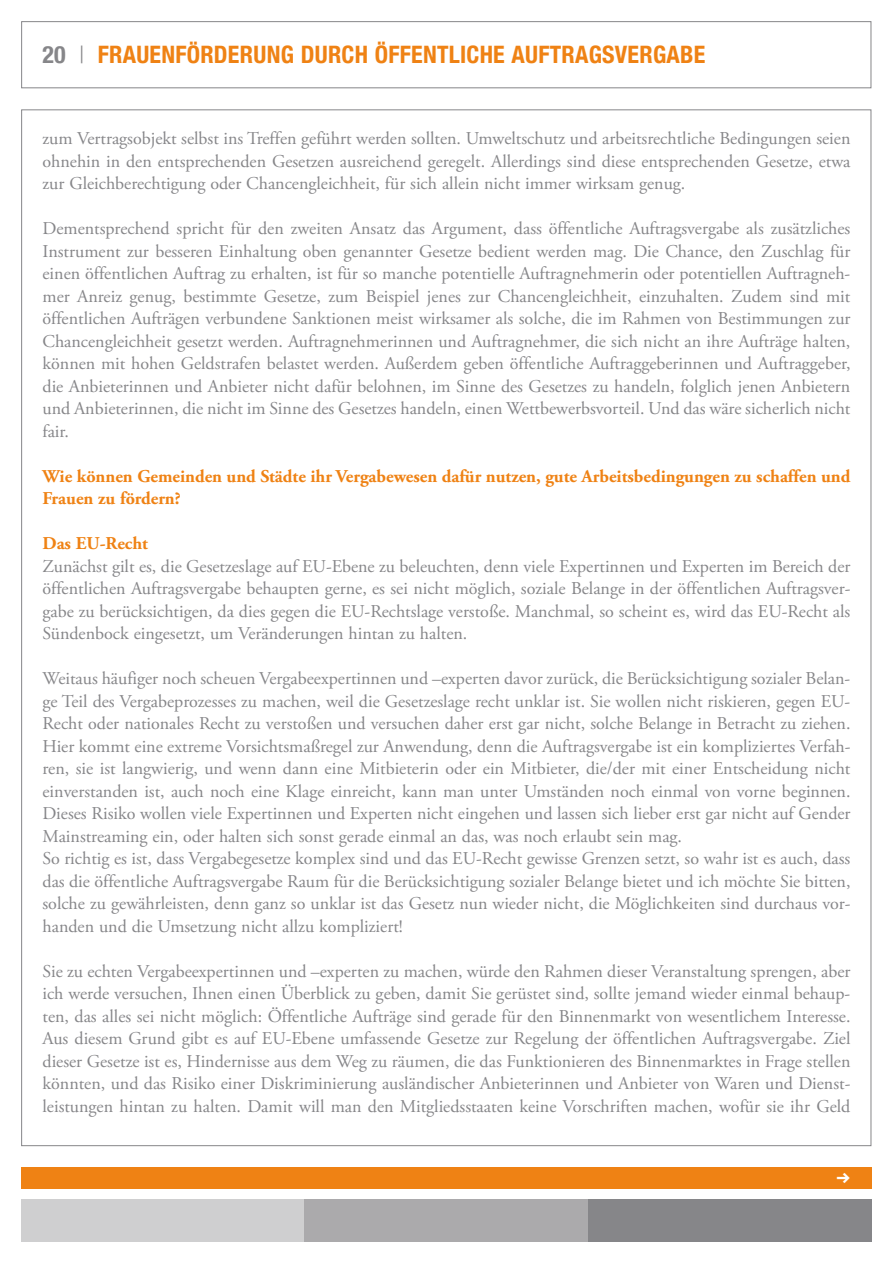
<style>
.page{position:relative;width:893px;height:1263px;background:#fff}
.page>*{position:absolute;margin:0;border:0;box-sizing:border-box;transform-origin:0 0}
.t1{font:700 condensed 24px "Helvetica Neue LT Com";color:#ef8214}
.t2{font:21px "Klavika Bold Arrows";color:#fff}
.t3{font:18px/22.5px "Adobe Garamond Pro";color:#868689;text-align:justify}
.t4{font:700 18px/22.5px "Adobe Garamond Pro";color:#ef8214}
.s1{color:#868689}
.s2{font-weight:300;color:#868689}
</style>
<div class="page">
<div style="left:21px;top:21px;width:850px;height:67px;border:1px solid #868689"></div>
<div style="left:21px;top:1167px;width:851px;height:21px;background:#ef8214"></div>
<div style="left:21px;top:1199px;width:284px;height:43px;background:#cfcfd0"></div>
<div style="left:305px;top:1199px;width:283px;height:43px;background:#abaaac"></div>
<div style="left:588px;top:1199px;width:284px;height:43px;background:#868689"></div>
<h1 class="t1" style="left:43px;top:40px;width:81px"><span class="s1">20</span> <span class="s2">|</span> FRAUENFÖRDERUNG</h1>
<h1 class="t1" style="left:301px;top:40px;width:14px">DURCH</h1>
<h1 class="t1" style="left:375px;top:40px;width:13px">ÖFFENTLICHE</h1>
<h1 class="t1" style="left:512px;top:40px;width:14px">AUFTRAGSVERGABE</h1>
<p class="t3" style="left:43px;top:128px;width:809px">zum Vertragsobjekt selbst ins Treffen geführt werden sollten. Umweltschutz und arbeitsrechtliche Bedingungen seien ohnehin in den entsprechenden Gesetzen ausreichend geregelt. Allerdings sind diese entsprechenden Gesetze, etwa zur Gleichberechtigung oder Chancengleichheit, für sich allein nicht immer wirksam genug.</p>
<p class="t3" style="left:43px;top:218px;width:809px">Dementsprechend spricht für den zweiten Ansatz das Argument, dass öffentliche Auftragsvergabe als zusätzliches Instrument zur besseren Einhaltung oben genannter Gesetze bedient werden mag. Die Chance, den Zuschlag für einen öffentlichen Auftrag zu erhalten, ist für so manche potentielle Auftragnehmerin oder potentiellen Auftragneh&shy;mer Anreiz genug, bestimmte Gesetze, zum Beispiel jenes zur Chancengleichheit, einzuhalten. Zudem sind mit öffentlichen Aufträgen verbundene Sanktionen meist wirksamer als solche, die im Rahmen von Bestimmungen zur Chancengleichheit gesetzt werden. Auftragnehmerinnen und Auftragnehmer, die sich nicht an ihre Aufträge halten, können mit hohen Geldstrafen belastet werden. Außerdem geben öffentliche Auftraggeberinnen und Auftraggeber, die Anbieterinnen und Anbieter nicht dafür belohnen, im Sinne des Gesetzes zu handeln, folglich jenen Anbietern und Anbieterinnen, die nicht im Sinne des Gesetzes handeln, einen Wettbewerbsvorteil. Und das wäre sicherlich nicht fair.</p>
<p class="t4" style="left:43px;top:465px;width:809px">Wie können Gemeinden und Städte ihr Vergabewesen dafür nutzen, gute Arbeitsbedingungen zu schaffen und<br>Frauen zu fördern?</p>
<p class="t4" style="left:43px;top:532px;width:107px">Das EU-Recht</p>
<p class="t3" style="left:43px;top:555px;width:809px">Zunächst gilt es, die Gesetzeslage auf EU-Ebene zu beleuchten, denn viele Expertinnen und Experten im Bereich der öffentlichen Auftragsvergabe behaupten gerne, es sei nicht möglich, soziale Belange in der öffentlichen Auftragsver&shy;gabe zu berücksichtigen, da dies gegen die EU-Rechtslage verstoße. Manchmal, so scheint es, wird das EU-Recht als Sündenbock eingesetzt, um Veränderungen hintan zu halten.</p>
<p class="t3" style="left:43px;top:668px;width:809px;text-align:left">Weitaus häufiger noch scheuen Vergabeexpertinnen und –experten davor zurück, die Berücksichtigung sozialer Belan&shy;ge Teil des Vergabeprozesses zu machen, weil die Gesetzeslage recht unklar ist. Sie wollen nicht riskieren, gegen EU-Recht oder nationales Recht zu verstoßen und versuchen daher erst gar nicht, solche Belange in Betracht zu ziehen.<br>Hier kommt eine extreme Vorsichtsmaßregel zur Anwendung, denn die Auftragsvergabe ist ein kompliziertes Verfah&shy;ren, sie ist langwierig, und wenn dann eine Mitbieterin oder ein Mitbieter, die/der mit einer Entscheidung nicht einverstanden ist, auch noch eine Klage einreicht, kann man unter Umständen noch einmal von vorne beginnen.<br>Dieses Risiko wollen viele Expertinnen und Experten nicht eingehen und lassen sich lieber erst gar nicht auf Gender Mainstreaming ein, oder halten sich sonst gerade einmal an das, was noch erlaubt sein mag.<br>So richtig es ist, dass Vergabegesetze komplex sind und das EU-Recht gewisse Grenzen setzt, so wahr ist es auch, dass das die öffentliche Auftragsvergabe Raum für die Berücksichtigung sozialer Belange bietet und ich möchte Sie bitten, solche zu gewährleisten, denn ganz so unklar ist das Gesetz nun wieder nicht, die Möglichkeiten sind durchaus vor&shy;handen und die Umsetzung nicht allzu kompliziert!</p>
<p class="t3" style="left:43px;top:960px;width:809px">Sie zu echten Vergabeexpertinnen und –experten zu machen, würde den Rahmen dieser Veranstaltung sprengen, aber ich werde versuchen, Ihnen einen Überblick zu geben, damit Sie gerüstet sind, sollte jemand wieder einmal behaup&shy;ten, das alles sei nicht möglich: Öffentliche Aufträge sind gerade für den Binnenmarkt von wesentlichem Interesse.<br>Aus diesem Grund gibt es auf EU-Ebene umfassende Gesetze zur Regelung der öffentlichen Auftragsvergabe. Ziel dieser Gesetze ist es, Hindernisse aus dem Weg zu räumen, die das Funktionieren des Binnenmarktes in Frage stellen könnten, und das Risiko einer Diskriminierung ausländischer Anbieterinnen und Anbieter von Waren und Dienst&shy;leistungen hintan zu halten. Damit will man den Mitgliedsstaaten keine Vorschriften machen, wofür sie ihr Geld</p>
<p class="t2" style="left:836px;top:1167px;width:16px">b</p>
</div>
